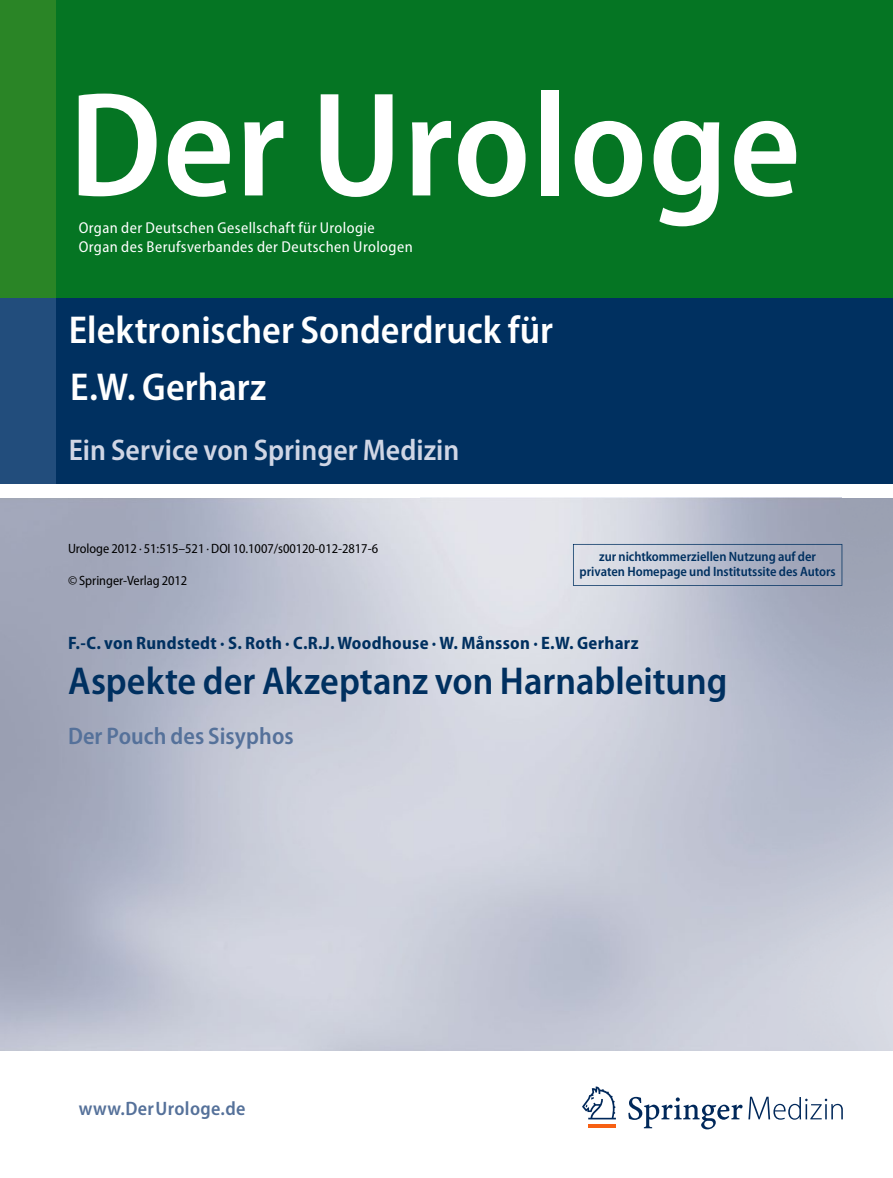
<style>
.page{position:relative;width:893px;height:1178px;background:#fff}
.page>*{position:absolute;margin:0;border:0;box-sizing:border-box;transform-origin:0 0}
.t1{font:600 semi-condensed 150px "Myriad Pro";letter-spacing:.01em;color:#fff}
.t2{font:600 semi-condensed 39px "Myriad Pro";color:#fff}
.t3{font:600 semi-condensed 39px "Myriad Pro";color:#003060}
.t4{font:600 semi-condensed 30px "Myriad Pro";color:#d0d6e5}
.t5{font:600 semi-condensed 24px "Myriad Pro";color:#55719a}
.t6{font:600 semi-condensed 19.5px "Myriad Pro";letter-spacing:.02em;color:#55719a}
.t7{font:700 semi-condensed 18px "Myriad Pro";letter-spacing:.015em;color:#003060}
.t8{font:semi-condensed 15.75px/19.5px "Myriad Pro";letter-spacing:.03em;color:#fff}
.t9{font:600 semi-condensed 13.5px/15px "Myriad Pro";letter-spacing:-.005em;color:#003060;text-align:center}
.t10{font:semi-condensed 13.5px "Myriad Pro";color:#000}
</style>
<div class="page">
<div style="left:55px;top:298px;width:838px;height:185px;background:#003060"></div>
<div style="left:0;top:298px;width:55px;height:185px;background:#224d7c"></div>
<img style="left:0;top:497px;width:893px;height:553px">
<svg style="left:573px;top:544px;width:269px;height:42px;background:#b4baca"></svg>
<div style="left:55px;top:0;width:838px;height:298px;background:#057523"></div>
<div style="left:0;top:0;width:55px;height:298px;background:#2a8526"></div>
<hr style="left:588px;top:1125px;width:28px;height:3px;background:#f76013">
<svg style="left:582px;top:1086px;width:34px;height:33px"></svg>
<svg style="left:628px;top:1097px;width:215px;height:32px"></svg>
<h1 class="t1" style="left:69px;top:63px;width:734px">Der Urologe</h1>
<p class="t8" style="left:79px;top:218px;width:336px">Organ der Deutschen Gesellschaft für Urologie<br>Organ des Berufsverbandes der Deutschen Urologen</p>
<h2 class="t2" style="left:69px;top:308px;width:486px">Elektronischer Sonderdruck für</h2>
<h2 class="t2" style="left:70px;top:365px;width:198px">E.W. Gerharz</h2>
<h3 class="t4" style="left:69px;top:433px;width:392px">Ein Service von Springer Medizin</h3>
<p class="t10" style="left:68px;top:541px;width:312px">Urologe 2012 · 51:515–521 · DOI 10.1007/s00120-012-2817-6</p>
<p class="t10" style="left:68px;top:573px;width:121px">© Springer-Verlag 2012</p>
<p class="t9" style="left:580px;top:549px;width:258px">zur nichtkommerziellen Nutzung auf der privaten Homepage und Institutssite des Autors</p>
<p class="t7" style="left:68px;top:632px;width:572px">F.-C. von Rundstedt · S. Roth · C.R.J. Woodhouse · W. Månsson · E.W. Gerharz</p>
<h2 class="t3" style="left:68px;top:659px;width:661px">Aspekte der Akzeptanz von Harnableitung</h2>
<h3 class="t5" style="left:68px;top:723px;width:227px">Der Pouch des Sisyphos</h3>
<p class="t6" style="left:79px;top:1098px;width:168px">www.DerUrologe.de</p>
</div>
